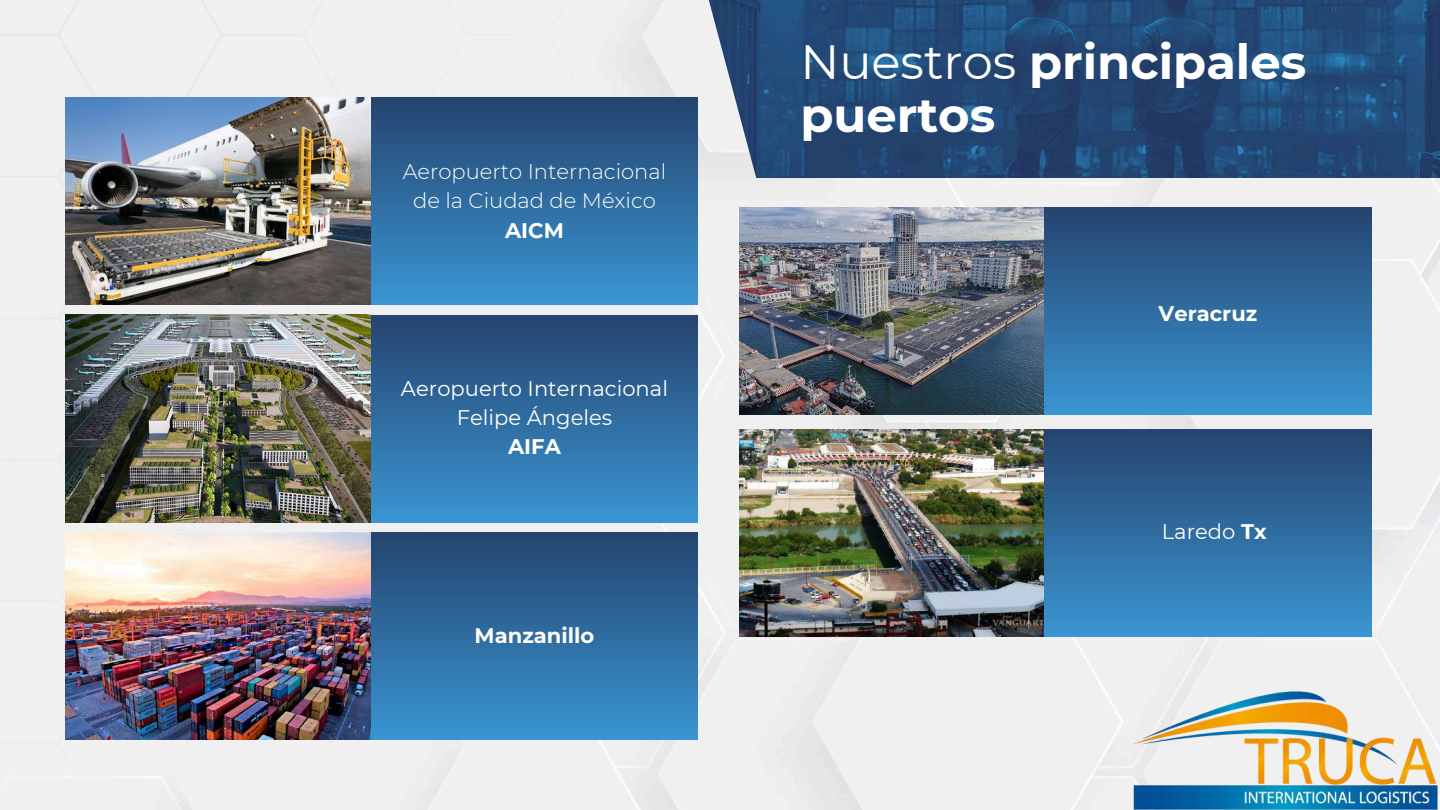
<style>
.page{position:relative;width:1440px;height:810px;background:#f0f0f0}
.page>*{position:absolute;margin:0;border:0;box-sizing:border-box;transform-origin:0 0}
.t1{font:700 48px/53.2px "Montserrat";color:#fff}
.t2{font:21.1px/29.2px "Montserrat";color:#fffff9;text-align:center}
.t3{font:300 21.1px/29.2px "Montserrat";color:#fffff9;text-align:center}
.t4{font:700 21.1px "Montserrat";color:#fffff9}
.s1{font-weight:400}
.s2{font-weight:700}
</style>
<div class="page">
<img style="left:66px;top:97px;width:305px;height:208px">
<img style="left:66px;top:315px;width:305px;height:207px">
<img style="left:66px;top:533px;width:305px;height:207px">
<div style="left:371px;top:97px;width:327px;height:207px;background:linear-gradient(to bottom,#25446e,#3a95d3)"></div>
<div style="left:371px;top:315px;width:327px;height:207px;background:linear-gradient(to bottom,#25446f,#3a95d3)"></div>
<div style="left:371px;top:533px;width:327px;height:207px;background:linear-gradient(to bottom,#25446f,#3a95d3)"></div>
<img style="left:739px;top:207px;width:306px;height:207px">
<div style="left:1045px;top:207px;width:326px;height:207px;background:linear-gradient(to bottom,#25446e,#3a95d3)"></div>
<img style="left:739px;top:429px;width:306px;height:207px">
<div style="left:1045px;top:429px;width:326px;height:207px;background:linear-gradient(to bottom,#25446e,#3a95d3)"></div>
<img style="left:638px;top:0;width:802px;height:178px">
<img style="left:1132px;top:687px;width:308px;height:123px">
<p class="t3" style="left:403px;top:157px;width:265px">Aeropuerto Internacional de la Ciudad de México</p>
<p class="t4" style="left:505px;top:217px;width:60px">AICM</p>
<p class="t2" style="left:401px;top:374px;width:269px">Aeropuerto Internacional<br>Felipe Ángeles</p>
<p class="t4" style="left:508px;top:434px;width:54px">AIFA</p>
<p class="t4" style="left:475px;top:622px;width:121px">Manzanillo</p>
<h1 class="t1" style="left:800px;top:35px;width:507px"><span class="s1">Nuestros</span> principales puertos</h1>
<p class="t4" style="left:1159px;top:301px;width:100px">Veracruz</p>
<p class="t2" style="left:1162px;top:517px;width:106px">Laredo <span class="s2">Tx</span></p>
</div>
